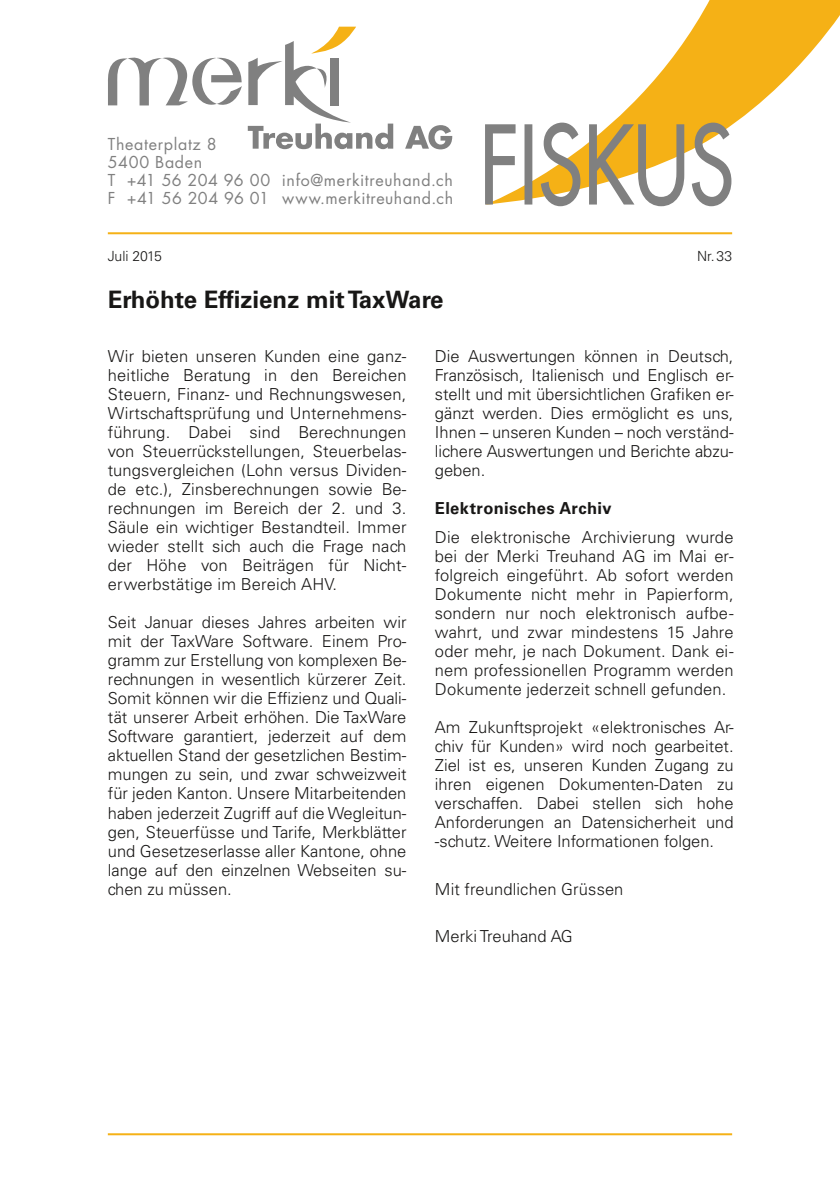
<style>
.page{position:relative;width:840px;height:1191px;background:#fff}
.page>*{position:absolute;margin:0;border:0;box-sizing:border-box;transform-origin:0 0}
.t1{font:700 24px "Univers LT Std";color:#181716}
.t2{font:300 16.4px/19px "Univers LT Std";color:#181716;text-align:justify}
.t3{font:700 16.4px "Univers LT Std";letter-spacing:.02em;color:#181716}
.t4{font:16px/18px "Futura";letter-spacing:.04em;color:#808080}
.t5{font:300 14px "Univers LT Std";color:#181716}
</style>
<div class="page">
<svg style="left:405px;top:125px;width:47px;height:24px"></svg>
<svg style="left:108px;top:57px;width:134px;height:49px"></svg>
<svg style="left:248px;top:27px;width:145px;height:122px"></svg>
<svg style="left:559px;top:0;width:280px;height:186px"></svg>
<svg style="left:485px;top:123px;width:246px;height:83px"></svg>
<hr style="left:108px;top:232px;width:623px;height:2px;background:#f5b116">
<hr style="left:108px;top:1133px;width:623px;height:2px;background:#f5b116">
<p class="t4" style="left:108px;top:135px;width:346px">Theaterplatz 8<br>5400 Baden<br>T +41 56 204 96 00 info@merkitreuhand.ch<br>F +41 56 204 96 01 www.merkitreuhand.ch</p>
<p class="t5" style="left:108px;top:247px;width:55px">Juli 2015</p>
<p class="t5" style="left:696px;top:247px;width:36px">Nr.33</p>
<h1 class="t1" style="left:108px;top:285px;width:337px">Erhöhte Effizienz mit TaxWare</h1>
<p class="t2" style="left:108px;top:347px;width:300px">Wir bieten unseren Kunden eine ganz&shy;heitliche Beratung in den Bereichen Steuern, Finanz- und Rechnungswesen, Wirtschaftsprüfung und Unternehmens&shy;führung. Dabei sind Berechnungen von Steuerrückstellungen, Steuerbelas&shy;tungsvergleichen (Lohn versus Dividen&shy;de etc.), Zinsberechnungen sowie Be&shy;rechnungen im Bereich der 2. und 3.<br>Säule ein wichtiger Bestandteil. Immer wieder stellt sich auch die Frage nach der Höhe von Beiträgen für Nicht&shy;erwerbstätige im Bereich AHV.</p>
<p class="t2" style="left:108px;top:613px;width:300px">Seit Januar dieses Jahres arbeiten wir mit der TaxWare Software. Einem Pro&shy;gramm zur Erstellung von komplexen Be&shy;rechnungen in wesentlich kürzerer Zeit.<br>Somit können wir die Effizienz und Quali&shy;tät unserer Arbeit erhöhen. Die TaxWare Software garantiert, jederzeit auf dem aktuellen Stand der gesetzlichen Bestim&shy;mungen zu sein, und zwar schweizweit für jeden Kanton. Unsere Mitarbeitenden haben jederzeit Zugriff auf die Wegleitun&shy;gen, Steuerfüsse und Tarife, Merkblätter und Gesetzeserlasse aller Kantone, ohne lange auf den einzelnen Webseiten su&shy;chen zu müssen.</p>
<p class="t2" style="left:434px;top:347px;width:300px">Die Auswertungen können in Deutsch, Französisch, Italienisch und Englisch er&shy;stellt und mit übersichtlichen Grafiken er&shy;gänzt werden. Dies ermöglicht es uns, Ihnen – unseren Kunden – noch verständ&shy;lichere Auswertungen und Berichte abzu&shy;geben.</p>
<p class="t3" style="left:434px;top:499px;width:178px">Elektronisches Archiv</p>
<p class="t2" style="left:434px;top:527px;width:300px">Die elektronische Archivierung wurde bei der Merki Treuhand AG im Mai er&shy;folgreich eingeführt. Ab sofort werden Dokumente nicht mehr in Papierform, sondern nur noch elektronisch aufbe&shy;wahrt, und zwar mindestens 15 Jahre oder mehr, je nach Dokument. Dank ei&shy;nem professionellen Programm werden Dokumente jederzeit schnell gefunden.</p>
<p class="t2" style="left:434px;top:718px;width:300px">Am Zukunftsprojekt «elektronisches Ar&shy;chiv für Kunden» wird noch gearbeitet.<br>Ziel ist es, unseren Kunden Zugang zu ihren eigenen Dokumenten-Daten zu verschaffen. Dabei stellen sich hohe Anforderungen an Datensicherheit und -schutz. Weitere Informationen folgen.</p>
<p class="t2" style="left:434px;top:879px;width:190px">Mit freundlichen Grüssen</p>
<p class="t2" style="left:434px;top:927px;width:139px">Merki Treuhand AG</p>
</div>
